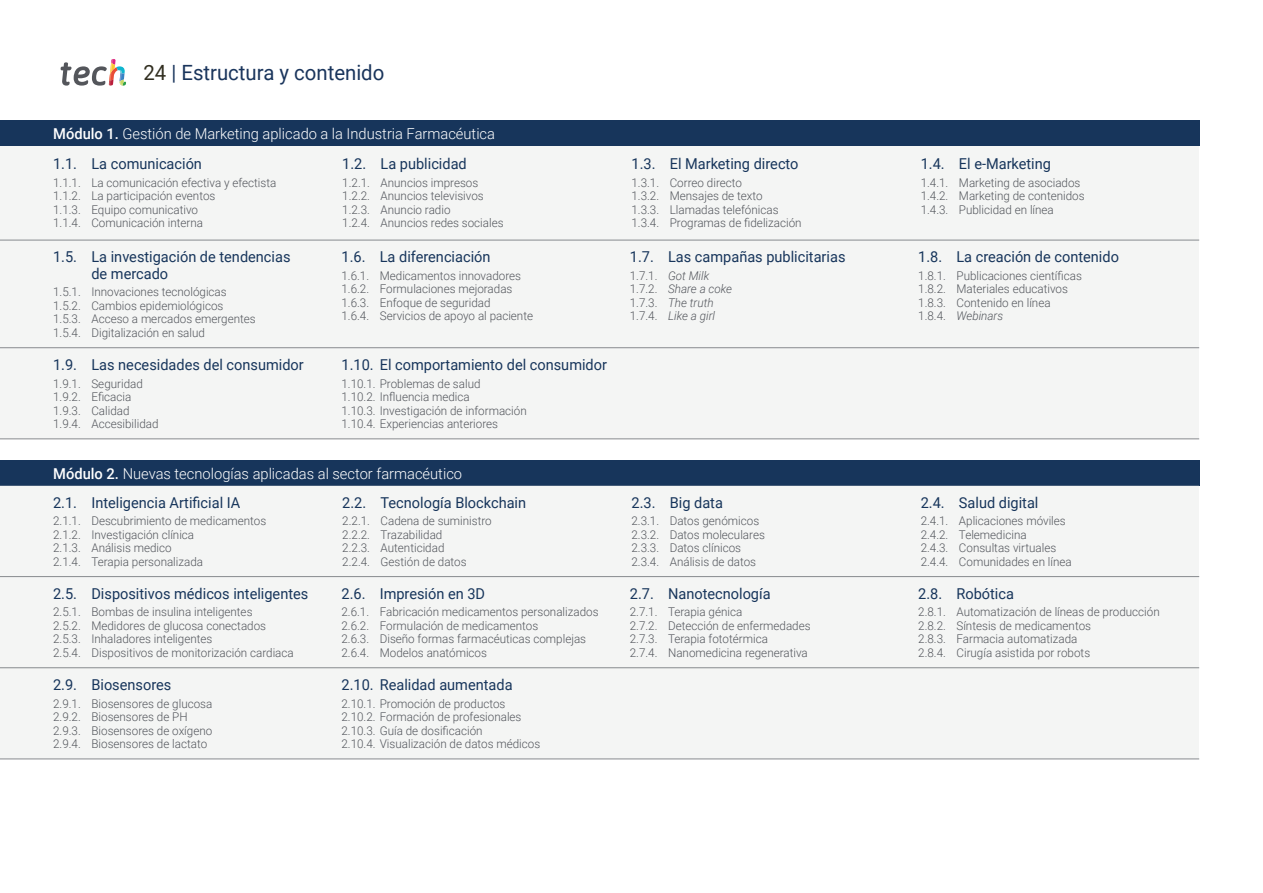
<style>
.page{position:relative;width:1263px;height:893px;background:#fff}
.page>*{position:absolute;margin:0;border:0;box-sizing:border-box;transform-origin:0 0}
.t1{font:21px "Roboto";color:#1a355c}
.t2{font:15px/16.5px "Roboto";color:#17355b}
.t3{font:300 15px "Roboto";color:#fff}
.t4{font:300 12px/13.5px "Roboto";color:#52555b}
.t5{font:italic 300 12px/13.5px "Roboto";color:#52555b}
.s1{color:#312e20}
.s2{font-weight:500}
.s3{font-style:normal}
.s4{font-style:italic}
</style>
<div class="page">
<svg style="left:61px;top:59px;width:65px;height:27px"></svg>
<div style="left:0;top:146px;width:1199px;height:293px;background:#f4f5f4"></div>
<div style="left:0;top:120px;width:1199px;height:26px;background:#17355b"></div>
<hr style="left:0;top:240px;width:1199px;height:1px;background:#878a8e">
<hr style="left:0;top:347px;width:1199px;height:1px;background:#878a8e">
<hr style="left:0;top:439px;width:1199px;height:1px;background:#878a8e">
<div style="left:0;top:460px;width:1199px;height:26px;background:#17355b"></div>
<div style="left:0;top:486px;width:1199px;height:273px;background:#f4f5f4"></div>
<hr style="left:0;top:667px;width:1199px;height:1px;background:#878a8e">
<hr style="left:0;top:759px;width:1199px;height:1px;background:#878a8e">
<hr style="left:0;top:576px;width:1199px;height:1px;background:#878a8e">
<h1 class="t1" style="left:144px;top:57px;width:242px"><span class="s1">24</span> | Estructura y contenido</h1>
<p class="t3" style="left:53px;top:123px;width:443px"><span class="s2">Módulo 1.</span> Gestión de Marketing aplicado a la Industria Farmacéutica</p>
<p class="t2" style="left:53px;top:155px;width:150px">1.1. La comunicación</p>
<p class="t4" style="left:53px;top:175px;width:225px">1.1.1. La comunicación efectiva y efectista 1.1.2. La participación eventos<br>1.1.3. Equipo comunicativo<br>1.1.4. Comunicación interna</p>
<p class="t2" style="left:91px;top:248px;width:201px;text-indent:-38px">1.5. La investigación de tendencias de mercado</p>
<p class="t4" style="left:53px;top:285px;width:204px">1.5.1. Innovaciones tecnológicas 1.5.2. Cambios epidemiológicos<br>1.5.3. Acceso a mercados emergentes 1.5.4. Digitalización en salud</p>
<p class="t2" style="left:53px;top:356px;width:252px">1.9. Las necesidades del consumidor</p>
<p class="t4" style="left:53px;top:376px;width:107px">1.9.1. Seguridad<br>1.9.2. Eficacia<br>1.9.3. Calidad<br>1.9.4. Accesibilidad</p>
<p class="t2" style="left:342px;top:155px;width:126px">1.2. La publicidad</p>
<p class="t4" style="left:342px;top:175px;width:163px">1.2.1. Anuncios impresos<br>1.2.2. Anuncios televisivos<br>1.2.3. Anuncio radio<br>1.2.4. Anuncios redes sociales</p>
<p class="t2" style="left:341px;top:248px;width:151px">1.6. La diferenciación</p>
<p class="t4" style="left:341px;top:268px;width:193px">1.6.1. Medicamentos innovadores 1.6.2. Formulaciones mejoradas 1.6.3. Enfoque de seguridad<br>1.6.4. Servicios de apoyo al paciente</p>
<p class="t2" style="left:341px;top:356px;width:267px">1.10. El comportamiento del consumidor</p>
<p class="t4" style="left:341px;top:376px;width:187px">1.10.1. Problemas de salud<br>1.10.2. Influencia medica<br>1.10.3. Investigación de información<br>1.10.4. Experiencias anteriores</p>
<p class="t3" style="left:53px;top:463px;width:410px"><span class="s2">Módulo 2.</span> Nuevas tecnologías aplicadas al sector farmacéutico</p>
<p class="t2" style="left:53px;top:493px;width:189px">2.1. Inteligencia Artificial IA</p>
<p class="t4" style="left:53px;top:514px;width:215px">2.1.1. Descubrimiento de medicamentos<br>2.1.2. Investigación clínica<br>2.1.3. Análisis medico<br>2.1.4. Terapia personalizada</p>
<p class="t2" style="left:53px;top:584px;width:257px">2.5. Dispositivos médicos inteligentes</p>
<p class="t4" style="left:53px;top:605px;width:242px">2.5.1. Bombas de insulina inteligentes<br>2.5.2. Medidores de glucosa conectados 2.5.3. Inhaladores inteligentes<br>2.5.4. Dispositivos de monitorización cardiaca</p>
<p class="t2" style="left:53px;top:676px;width:120px">2.9. Biosensores</p>
<p class="t4" style="left:53px;top:696px;width:161px">2.9.1. Biosensores de glucosa<br>2.9.2. Biosensores de PH<br>2.9.3. Biosensores de oxígeno<br>2.9.4. Biosensores de lactato</p>
<p class="t2" style="left:342px;top:493px;width:185px">2.2. Tecnología Blockchain</p>
<p class="t4" style="left:342px;top:514px;width:151px">2.2.1. Cadena de suministro<br>2.2.2. Trazabilidad<br>2.2.3. Autenticidad<br>2.2.4. Gestión de datos</p>
<p class="t2" style="left:341px;top:584px;width:145px">2.6. Impresión en 3D</p>
<p class="t4" style="left:341px;top:605px;width:259px">2.6.1. Fabricación medicamentos personalizados 2.6.2. Formulación de medicamentos<br>2.6.3. Diseño formas farmacéuticas complejas 2.6.4. Modelos anatómicos</p>
<p class="t2" style="left:341px;top:676px;width:173px">2.10. Realidad aumentada</p>
<p class="t4" style="left:341px;top:696px;width:200px">2.10.1. Promoción de productos 2.10.2. Formación de profesionales 2.10.3. Guía de dosificación<br>2.10.4. Visualización de datos médicos</p>
<p class="t2" style="left:631px;top:155px;width:169px">1.3. El Marketing directo</p>
<p class="t4" style="left:631px;top:175px;width:172px">1.3.1. Correo directo<br>1.3.2. Mensajes de texto<br>1.3.3. Llamadas telefónicas<br>1.3.4. Programas de fidelización</p>
<p class="t2" style="left:630px;top:248px;width:217px">1.7. Las campañas publicitarias</p>
<p class="t5" style="left:630px;top:268px;width:104px"><span class="s3">1.7.1.</span> Got Milk<br><span class="s3">1.7.2.</span> Share a coke<br><span class="s3">1.7.3.</span> The truth<br><span class="s3">1.7.4.</span> Like a girl</p>
<p class="t2" style="left:631px;top:493px;width:93px">2.3. Big data</p>
<p class="t4" style="left:631px;top:514px;width:135px">2.3.1. Datos genómicos<br>2.3.2. Datos moleculares<br>2.3.3. Datos clínicos<br>2.3.4. Análisis de datos</p>
<p class="t2" style="left:630px;top:584px;width:142px">2.7. Nanotecnología</p>
<p class="t4" style="left:630px;top:605px;width:182px">2.7.1. Terapia génica<br>2.7.2. Detección de enfermedades<br>2.7.3. Terapia fototérmica<br>2.7.4. Nanomedicina regenerativa</p>
<p class="t2" style="left:921px;top:155px;width:132px">1.4. El e-Marketing</p>
<p class="t4" style="left:921px;top:175px;width:165px">1.4.1. Marketing de asociados<br>1.4.2. Marketing de contenidos<br>1.4.3. Publicidad en línea</p>
<p class="t2" style="left:918px;top:248px;width:202px">1.8. La creación de contenido</p>
<p class="t4" style="left:918px;top:268px;width:165px">1.8.1. Publicaciones científicas<br>1.8.2. Materiales educativos<br>1.8.3. Contenido en línea<br>1.8.4. <span class="s4">Webinars</span></p>
<p class="t2" style="left:921px;top:493px;width:119px">2.4. Salud digital</p>
<p class="t4" style="left:921px;top:514px;width:153px">2.4.1. Aplicaciones móviles<br>2.4.2. Telemedicina<br>2.4.3. Consultas virtuales<br>2.4.4. Comunidades en línea</p>
<p class="t2" style="left:918px;top:584px;width:97px">2.8. Robótica</p>
<p class="t4" style="left:918px;top:605px;width:243px">2.8.1. Automatización de líneas de producción 2.8.2. Síntesis de medicamentos<br>2.8.3. Farmacia automatizada<br>2.8.4. Cirugía asistida por robots</p>
</div>
